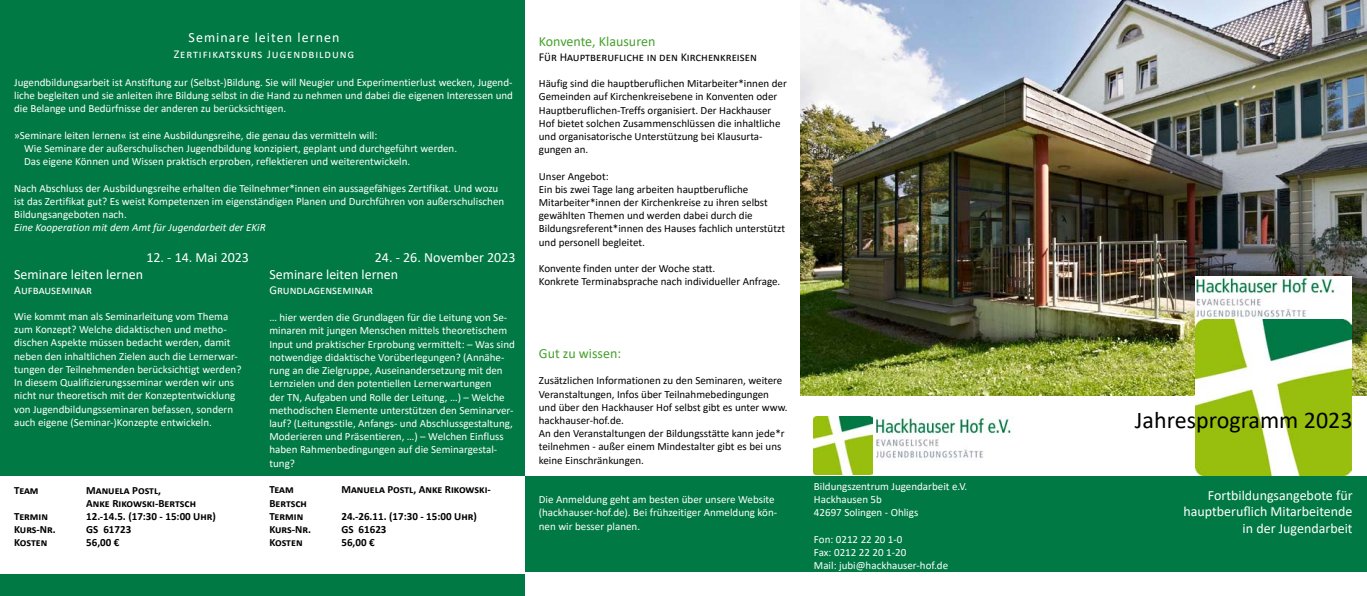
<style>
.page{position:relative;width:1367px;height:596px;background:#fff}
.page>*{position:absolute;margin:0;border:0;box-sizing:border-box;transform-origin:0 0}
.t1{font:24px "Calibri";color:#000}
.t2{font:14px/16.8px "Calibri";color:#fff;text-align:right}
.t3{font:14px "Calibri";color:#45a12b}
.t4{font:14px "Calibri";letter-spacing:.075em;color:#fff}
.t5{font:12px "Calibri";color:#000}
.t6{font:12px "Calibri";letter-spacing:.01em;color:#fff}
.t7{font:12px "Calibri";letter-spacing:.075em;color:#fff}
.t8{font:11px/13.2px "Calibri";color:#fff}
.t9{font:11px/13.2px "Calibri";color:#000}
.t10{font:700 11px/13.2px "Calibri";color:#000}
.t11{font:italic 11px "Calibri";color:#fff}
</style>
<div class="page">
<img style="left:800px;top:0;width:566px;height:395px">
<img style="left:1195px;top:276px;width:156px;height:199px">
<div style="left:0;top:476px;width:1366px;height:96px;background:#007944"></div>
<div style="left:0;top:0;width:524px;height:595px;background:#007944"></div>
<div style="left:0;top:476px;width:524px;height:97px;background:#fff"></div>
<img style="left:814px;top:416px;width:58px;height:58px">
<img style="left:876px;top:416px;width:135px;height:43px">
<p class="t4" style="left:188px;top:27px;width:152px">Seminare leiten lernen</p>
<p class="t7" style="left:174px;top:46px;width:182px">Zertifikatskurs Jugendbildung</p>
<p class="t8" style="left:14px;top:75px;width:500px;text-align:justify">Jugendbildungsarbeit ist Anstiftung zur (Selbst-)Bildung. Sie will Neugier und Experimentierlust wecken, Jugend&shy;liche begleiten und sie anleiten ihre Bildung selbst in die Hand zu nehmen und dabei die eigenen Interessen und die Belange und Bedürfnisse der anderen zu berücksichtigen.</p>
<p class="t8" style="left:24px;top:128px;width:434px;text-indent:-10px">»Seminare leiten lernen« ist eine Ausbildungsreihe, die genau das vermitteln will:<br>Wie Seminare der außerschulischen Jugendbildung konzipiert, geplant und durchgeführt werden.<br>Das eigene Können und Wissen praktisch erproben, reflektieren und weiterentwickeln.</p>
<p class="t8" style="left:14px;top:181px;width:491px">Nach Abschluss der Ausbildungsreihe erhalten die Teilnehmer*innen ein aussagefähiges Zertifikat. Und wozu ist das Zertifikat gut? Es weist Kompetenzen im eigenständigen Planen und Durchführen von außerschulischen<br>Bildungsangeboten nach.</p>
<p class="t11" style="left:14px;top:220px;width:253px">Eine Kooperation mit dem Amt für Jugendarbeit der EKiR</p>
<p class="t2" style="left:146px;top:249px;width:104px">12. - 14. Mai 2023</p>
<p class="t2" style="left:14px;top:265px;width:130px">Seminare leiten lernen</p>
<p class="t6" style="left:14px;top:281px;width:79px">Aufbauseminar</p>
<p class="t8" style="left:14px;top:309px;width:229px">Wie kommt man als Seminarleitung vom Thema zum Konzept? Welche didaktischen und metho&shy;dischen Aspekte müssen bedacht werden, damit neben den inhaltlichen Zielen auch die Lernerwar&shy;tungen der Teilnehmenden berücksichtigt werden?<br>In diesem Qualifizierungsseminar werden wir uns nicht nur theoretisch mit der Konzeptentwicklung von Jugendbildungsseminaren befassen, sondern auch eigene (Seminar-)Konzepte entwickeln.</p>
<p class="t10" style="left:14px;top:483px;width:26px">Team</p>
<p class="t10" style="left:86px;top:483px;width:111px">Manuela Postl,<br>Anke Rikowski-Bertsch</p>
<p class="t10" style="left:14px;top:509px;width:35px">Termin</p>
<p class="t10" style="left:86px;top:509px;width:131px">12.-14.5. (17:30 - 15:00 Uhr)</p>
<p class="t10" style="left:14px;top:522px;width:43px">Kurs-Nr.</p>
<p class="t10" style="left:86px;top:522px;width:47px">GS 61723</p>
<p class="t10" style="left:14px;top:535px;width:35px">Kosten</p>
<p class="t10" style="left:86px;top:535px;width:35px">56,00 €</p>
<p class="t2" style="left:269px;top:249px;width:248px;text-align:left;text-indent:105px">24. - 26. November 2023<br>Seminare leiten lernen</p>
<p class="t6" style="left:269px;top:281px;width:105px">Grundlagenseminar</p>
<p class="t8" style="left:269px;top:310px;width:247px">… hier werden die Grundlagen für die Leitung von Se&shy;minaren mit jungen Menschen mittels theoretischem Input und praktischer Erprobung vermittelt: – Was sind notwendige didaktische Vorüberlegungen? (Annähe&shy;rung an die Zielgruppe, Auseinandersetzung mit den Lernzielen und den potentiellen Lernerwartungen<br>der TN, Aufgaben und Rolle der Leitung, …) – Welche methodischen Elemente unterstützen den Seminarver&shy;lauf? (Leitungsstile, Anfangs- und Abschlussgestaltung, Moderieren und Präsentieren, …) – Welchen Einfluss haben Rahmenbedingungen auf die Seminargestal&shy;tung?</p>
<p class="t10" style="left:269px;top:482px;width:26px">Team</p>
<p class="t10" style="left:341px;top:482px;width:151px">Manuela Postl, Anke Rikowski-</p>
<p class="t10" style="left:269px;top:495px;width:39px">Bertsch<br>Termin</p>
<p class="t10" style="left:341px;top:509px;width:137px">24.-26.11. (17:30 - 15:00 Uhr)</p>
<p class="t10" style="left:269px;top:522px;width:43px">Kurs-Nr.</p>
<p class="t10" style="left:341px;top:522px;width:47px">GS 61623</p>
<p class="t10" style="left:269px;top:535px;width:35px">Kosten</p>
<p class="t10" style="left:341px;top:535px;width:35px">56,00 €</p>
<p class="t3" style="left:539px;top:32px;width:118px">Konvente, Klausuren</p>
<p class="t5" style="left:539px;top:48px;width:219px">Für Hauptberufliche in den Kirchenkreisen</p>
<p class="t9" style="left:539px;top:76px;width:249px">Häufig sind die hauptberuflichen Mitarbeiter*innen der Gemeinden auf Kirchenkreisebene in Konventen oder Hauptberuflichen-Treffs organisiert. Der Hackhauser Hof bietet solchen Zusammenschlüssen die inhaltliche und organisatorische Unterstützung bei Klausurta&shy;gungen an.</p>
<p class="t9" style="left:539px;top:169px;width:248px">Unser Angebot:<br>Ein bis zwei Tage lang arbeiten hauptberufliche Mitarbeiter*innen der Kirchenkreise zu ihren selbst gewählten Themen und werden dabei durch die Bildungsreferent*innen des Hauses fachlich unterstützt und personell begleitet.</p>
<p class="t9" style="left:539px;top:261px;width:243px">Konvente finden unter der Woche statt.<br>Konkrete Terminabsprache nach individueller Anfrage.</p>
<p class="t3" style="left:539px;top:343px;width:84px">Gut zu wissen:</p>
<p class="t9" style="left:539px;top:373px;width:250px">Zusätzlichen Informationen zu den Seminaren, weitere Veranstaltungen, Infos über Teilnahmebedingungen und über den Hackhauser Hof selbst gibt es unter www. hackhauser-hof.de.<br>An den Veranstaltungen der Bildungsstätte kann jede*r teilnehmen - außer einem Mindestalter gibt es bei uns keine Einschränkungen.</p>
<p class="t8" style="left:539px;top:492px;width:240px">Die Anmeldung geht am besten über unsere Website (hackhauser-hof.de). Bei frühzeitiger Anmeldung kön&shy;nen wir besser planen.</p>
<p class="t8" style="left:814px;top:479px;width:155px">Bildungszentrum Jugendarbeit e.V.<br>Hackhausen 5b<br>42697 Solingen - Ohligs</p>
<p class="t8" style="left:814px;top:532px;width:136px">Fon: 0212 22 20 1-0<br>Fax: 0212 22 20 1-20<br>Mail: jubi@hackhauser-hof.de</p>
<h1 class="t1" style="left:1134px;top:403px;width:219px">Jahresprogramm 2023</h1>
<p class="t2" style="left:1183px;top:486px;width:171px">Fortbildungsangebote für hauptberuflich Mitarbeitende in der Jugendarbeit</p>
</div>
